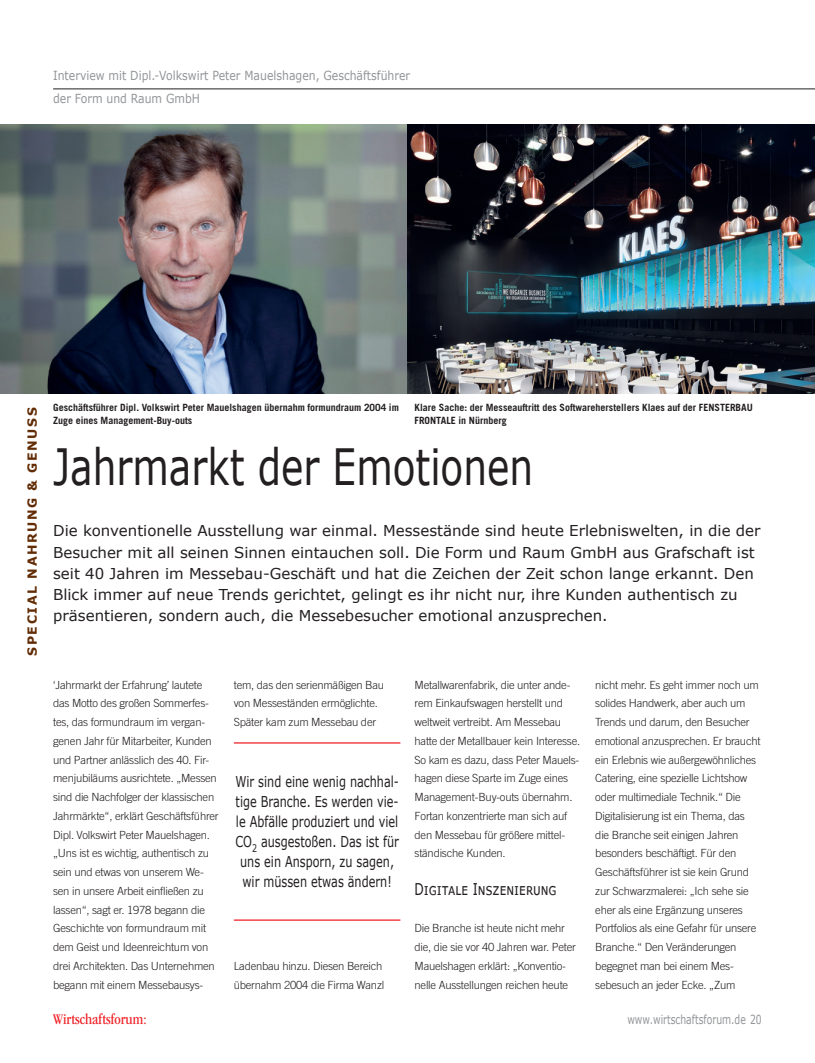
<style>
.page{position:relative;width:815px;height:1063px;background:#fff}
.page>*{position:absolute;margin:0;border:0;box-sizing:border-box;transform-origin:0 0}
.Headline_PR{font:50px "Verdana";color:#231f20;scale:.75 1}
.Zwischenheadline_PR{font:16.25px "Verdana";color:#231f20;scale:.75 1}
.t1{font:condensed 15.25px "ITC Garamond Std";color:#ee1d23}
.Vorspann_PR{font:15px/21.2px "Verdana";color:#231f20}
.Zitat_PR{font:15px/20px "Verdana";color:#231f20;text-align:center;scale:.75 1}
.Interviewzeile_PR{font:12.5px/22.5px "Verdana";color:#939598;scale:.87 1}
.Interviewzeile_PR-2{font:12.5px "Verdana";color:#939598;scale:.74 1}
.t2{font:700 12.5px "Verdana";letter-spacing:.13em;color:#622c05}
.Fließtext_PR{font:300 11.25px/18.8px "Trade Gothic LT Pro";letter-spacing:-.02em;color:#231f20}
.BU_PR{font:700 10px/12.5px "Trade Gothic LT Pro";color:#231f20}
</style>
<div class="page">
<hr style="left:53px;top:89px;width:762px;height:1px;background:#231f20">
<img style="left:0;top:124px;width:815px;height:269px">
<hr style="left:234px;top:742px;width:166px;height:2px;background:#ee1d23">
<hr style="left:234px;top:919px;width:166px;height:2px;background:#ee1d23">
<p class="Interviewzeile_PR" style="left:53px;top:64px;width:412px">Interview mit Dipl.-Volkswirt Peter Mauelshagen, Geschäftsführer der Form und Raum GmbH</p>
<p class="t2" style="left:23px;top:656px;width:250px;rotate:-90deg">SPECIAL NAHRUNG &amp; GENUSS</p>
<p class="BU_PR" style="left:53px;top:401px;width:347px">Geschäftsführer Dipl. Volkswirt Peter Mauelshagen übernahm formundraum 2004 im<br>Zuge eines Management-Buy-outs</p>
<p class="BU_PR" style="left:415px;top:401px;width:340px">Klare Sache: der Messeauftritt des Softwareherstellers Klaes auf der FENSTERBAU<br>FRONTALE in Nürnberg</p>
<p class="Headline_PR" style="left:53px;top:432px;width:642px">Jahrmarkt der Emotionen</p>
<p class="Vorspann_PR" style="left:53px;top:520px;width:709px">Die konventionelle Ausstellung war einmal. Messestände sind heute Erlebniswelten, in die der Besucher mit all seinen Sinnen eintauchen soll. Die Form und Raum GmbH aus Grafschaft ist seit 40 Jahren im Messebau-Geschäft und hat die Zeichen der Zeit schon lange erkannt. Den Blick immer auf neue Trends gerichtet, gelingt es ihr nicht nur, ihre Kunden authentisch zu präsentieren, sondern auch, die Messebesucher emotional anzusprechen.</p>
<p class="Fließtext_PR" style="left:53px;top:675px;width:167px">‘Jahrmarkt der Erfahrung’ lautete das Motto des großen Sommerfes&shy;tes, das formundraum im vergan&shy;genen Jahr für Mitarbeiter, Kunden und Partner anlässlich des 40. Fir&shy;menjubiläums ausrichtete. „Messen sind die Nachfolger der klassischen Jahrmärkte“, erklärt Geschäftsführer Dipl. Volkswirt Peter Mauelshagen. „Uns ist es wichtig, authentisch zu sein und etwas von unserem We&shy;sen in unsere Arbeit einfließen zu lassen“, sagt er. 1978 begann die Geschichte von formundraum mit dem Geist und Ideenreichtum von drei Architekten. Das Unternehmen begann mit einem Messebausys-</p>
<p class="Fließtext_PR" style="left:234px;top:675px;width:152px">tem, das den serienmäßigen Bau von Messeständen ermöglichte.<br>Später kam zum Messebau der</p>
<p class="Zitat_PR" style="left:235px;top:771px;width:220px">Wir sind eine wenig nachhal&shy;tige Branche. Es werden vie&shy;le Abfälle produziert und viel<br>CO<sub>2</sub> ausgestoßen. Das ist für uns ein Ansporn, zu sagen, wir müssen etwas ändern!</p>
<p class="Fließtext_PR" style="left:234px;top:956px;width:152px">Ladenbau hinzu. Diesen Bereich übernahm 2004 die Firma Wanzl</p>
<p class="Fließtext_PR" style="left:415px;top:675px;width:167px">Metallwarenfabrik, die unter ande&shy;rem Einkaufswagen herstellt und weltweit vertreibt. Am Messebau hatte der Metallbauer kein Interesse.<br>So kam es dazu, dass Peter Mauels&shy;hagen diese Sparte im Zuge eines<br>Management-Buy-outs übernahm.<br>Fortan konzentrierte man sich auf den Messebau für größere mittel&shy;ständische Kunden.</p>
<p class="Zwischenheadline_PR" style="left:415px;top:878px;width:191px">Digitale Inszenierung</p>
<p class="Fließtext_PR" style="left:415px;top:919px;width:163px">Die Branche ist heute nicht mehr die, die sie vor 40 Jahren war. Peter Mauelshagen erklärt: „Konventio&shy;nelle Ausstellungen reichen heute</p>
<p class="Fließtext_PR" style="left:595px;top:675px;width:167px">nicht mehr. Es geht immer noch um solides Handwerk, aber auch um<br>Trends und darum, den Besucher emotional anzusprechen. Er braucht ein Erlebnis wie außergewöhnliches<br>Catering, eine spezielle Lichtshow oder multimediale Technik.“ Die<br>Digitalisierung ist ein Thema, das die Branche seit einigen Jahren besonders beschäftigt. Für den<br>Geschäftsführer ist sie kein Grund zur Schwarzmalerei: „Ich sehe sie eher als eine Ergänzung unseres<br>Portfolios als eine Gefahr für unsere<br>Branche.“ Den Veränderungen begegnet man bei einem Mes&shy;sebesuch an jeder Ecke. „Zum</p>
<p class="t1" style="left:53px;top:1011px;width:95px">Wirtschaftsforum:</p>
<p class="Interviewzeile_PR-2" style="left:627px;top:1011px;width:183px">www.wirtschaftsforum.de 20</p>
</div>
